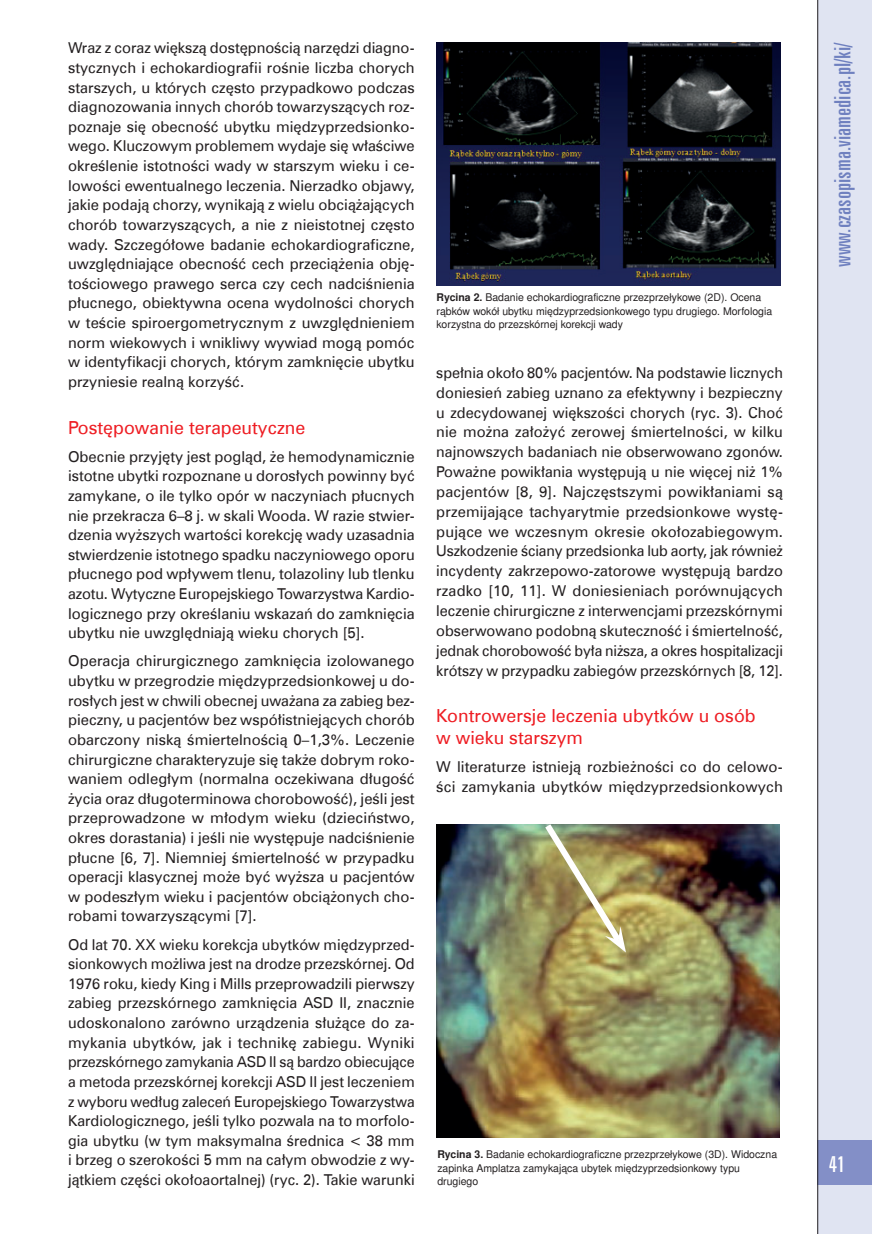
<style>
.page{position:relative;width:872px;height:1234px;background:#fff}
.page>*{position:absolute;margin:0;border:0;box-sizing:border-box;transform-origin:0 0}
.t1{font:22.5px "Zurich X Cn EU";color:#6f80bf;scale:1.07 1}
.t2{font:22.5px "Zurich X Cn EU";color:#fff;scale:1.07 1}
.t3{font:18px/21.3px "Zurich EU";color:#ee1d23}
.t4{font:15px/19.6px "Zurich EU";color:#231f20;text-align:justify}
.t5{font:10.5px/13.5px "Nimbus San LCE";color:#231f20}
.s1{font-weight:700}
</style>
<div class="page">
<div style="left:817px;top:0;width:55px;height:1233px;background:#e0e4f2"></div>
<div style="left:817px;top:1140px;width:55px;height:44px;background:#838fc7"></div>
<hr style="left:817px;top:0;width:1px;height:1233px;background:#231f20">
<img style="left:436px;top:824px;width:343px;height:312px">
<img style="left:539px;top:824px;width:87px;height:128px">
<img style="left:436px;top:43px;width:344px;height:243px">
<p class="t4" style="left:68px;top:38px;width:348px">Wraz z coraz większą dostępnością narzędzi diagno&shy;stycznych i echokardiografii rośnie liczba chorych starszych, u których często przypadkowo podczas diagnozowania innych chorób towarzyszących roz&shy;poznaje się obecność ubytku międzyprzedsionko&shy;wego. Kluczowym problemem wydaje się właściwe określenie istotności wady w starszym wieku i ce&shy;lowości ewentualnego leczenia. Nierzadko objawy, jakie podają chorzy, wynikają z wielu obciążających chorób towarzyszących, a nie z nieistotnej często wady. Szczegółowe badanie echokardiograficzne, uwzględniające obecność cech przeciążenia obję&shy;tościowego prawego serca czy cech nadciśnienia płucnego, obiektywna ocena wydolności chorych w teście spiroergometrycznym z uwzględnieniem norm wiekowych i wnikliwy wywiad mogą pomóc w identyfikacji chorych, którym zamknięcie ubytku przyniesie realną korzyść.</p>
<p class="t3" style="left:68px;top:416px;width:239px">Postępowanie terapeutyczne</p>
<p class="t4" style="left:68px;top:446px;width:348px">Obecnie przyjęty jest pogląd, że hemodynamicznie istotne ubytki rozpoznane u dorosłych powinny być zamykane, o ile tylko opór w naczyniach płucnych nie przekracza 6–8 j. w skali Wooda. W razie stwier&shy;dzenia wyższych wartości korekcję wady uzasadnia stwierdzenie istotnego spadku naczyniowego oporu płucnego pod wpływem tlenu, tolazoliny lub tlenku azotu. Wytyczne Europejskiego Towarzystwa Kardio&shy;logicznego przy określaniu wskazań do zamknięcia ubytku nie uwzględniają wieku chorych [5].</p>
<p class="t4" style="left:68px;top:651px;width:348px">Operacja chirurgicznego zamknięcia izolowanego ubytku w przegrodzie międzyprzedsionkowej u do&shy;rosłych jest w chwili obecnej uważana za zabieg bez&shy;pieczny, u pacjentów bez współistniejących chorób obarczony niską śmiertelnością 0–1,3%. Leczenie chirurgiczne charakteryzuje się także dobrym roko&shy;waniem odległym (normalna oczekiwana długość życia oraz długoterminowa chorobowość), jeśli jest przeprowadzone w młodym wieku (dzieciństwo, okres dorastania) i jeśli nie występuje nadciśnienie płucne [6, 7]. Niemniej śmiertelność w przypadku operacji klasycznej może być wyższa u pacjentów w podeszłym wieku i pacjentów obciążonych cho&shy;robami towarzyszącymi [7].</p>
<p class="t4" style="left:68px;top:934px;width:348px">Od lat 70. XX wieku korekcja ubytków międzyprzed&shy;sionkowych możliwa jest na drodze przezskórnej. Od 1976 roku, kiedy King i Mills przeprowadzili pierwszy zabieg przezskórnego zamknięcia ASD II, znacznie udoskonalono zarówno urządzenia służące do za&shy;mykania ubytków, jak i technikę zabiegu. Wyniki przezskórnego zamykania ASD II są bardzo obiecujące a metoda przezskórnej korekcji ASD II jest leczeniem z wyboru według zaleceń Europejskiego Towarzystwa Kardiologicznego, jeśli tylko pozwala na to morfolo&shy;gia ubytku (w tym maksymalna średnica &lt; 38 mm i brzeg o szerokości 5 mm na całym obwodzie z wy&shy;jątkiem części okołoaortalnej) (ryc. 2). Takie warunki</p>
<p class="t5" style="left:436px;top:290px;width:337px"><span class="s1">Rycina 2.</span> Badanie echokardiograficzne przezprzełykowe (2D). Ocena rąbków wokół ubytku międzyprzedsionkowego typu drugiego. Morfologia korzystna do przezskórnej korekcji wady</p>
<p class="t4" style="left:436px;top:362px;width:348px">spełnia około 80% pacjentów. Na podstawie licznych doniesień zabieg uznano za efektywny i bezpieczny u zdecydowanej większości chorych (ryc. 3). Choć nie można założyć zerowej śmiertelności, w kilku najnowszych badaniach nie obserwowano zgonów.<br>Poważne powikłania występują u nie więcej niż 1% pacjentów [8, 9]. Najczęstszymi powikłaniami są przemijające tachyarytmie przedsionkowe wystę&shy;pujące we wczesnym okresie okołozabiegowym.<br>Uszkodzenie ściany przedsionka lub aorty, jak również incydenty zakrzepowo-zatorowe występują bardzo rzadko [10, 11]. W doniesieniach porównujących leczenie chirurgiczne z interwencjami przezskórnymi obserwowano podobną skuteczność i śmiertelność, jednak chorobowość była niższa, a okres hospitalizacji krótszy w przypadku zabiegów przezskórnych [8, 12].</p>
<p class="t3" style="left:436px;top:705px;width:321px">Kontrowersje leczenia ubytków u osób w wieku starszym</p>
<p class="t4" style="left:436px;top:756px;width:348px">W literaturze istnieją rozbieżności co do celowo&shy;ści zamykania ubytków międzyprzedsionkowych</p>
<p class="t5" style="left:437px;top:1146px;width:341px"><span class="s1">Rycina 3.</span> Badanie echokardiograficzne przezprzełykowe (3D). Widoczna zapinka Amplatza zamykająca ubytek międzyprzedsionkowy typu drugiego</p>
<h1 class="t1" style="left:829px;top:267px;width:212px;rotate:-90deg">www.czasopisma.viamedica.pl/ki/</h1>
<h1 class="t2" style="left:828px;top:1150px;width:17px">41</h1>
</div>
